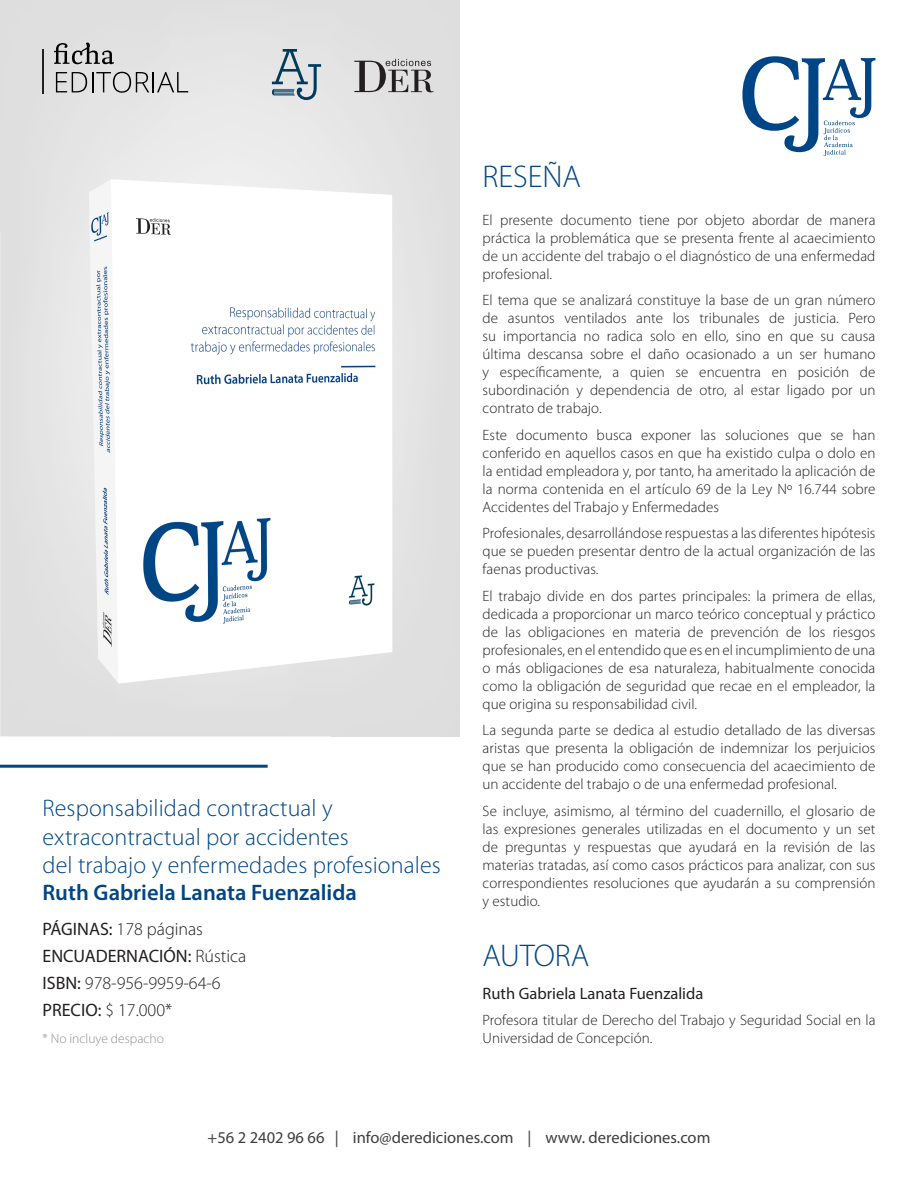
<style>
.page{position:relative;width:918px;height:1188px;background:#fff}
.page>*{position:absolute;margin:0;border:0;box-sizing:border-box;transform-origin:0 0}
.t1{font:300 31.5px "Myriad Pro";color:#004585}
.t2{font:300 24px/28.5px "Myriad Pro";letter-spacing:.005em;color:#004685}
.t3{font:600 22.5px "Myriad Pro";color:#004685}
.t4{font:300 18px "Myriad Pro";color:#231f20}
.t5{font:18px "Myriad Pro";color:#231f20}
.t6{font:16.5px "Myriad Pro";color:#3e3e3f}
.t7{font:16.5px "Myriad Pro";color:#231f20}
.t8{font:300 15px/18px "Myriad Pro";letter-spacing:.005em;color:#231f20;text-align:justify}
.t9{font:300 13.5px "Myriad Pro";color:#8f9194}
.s1{font-weight:400}
.s2{font-weight:300}
</style>
<div class="page">
<div style="left:0;top:0;width:459px;height:736px;background:#e1e1e1"></div>
<svg style="left:54px;top:43px;width:60px;height:21px"></svg>
<svg style="left:56px;top:72px;width:132px;height:21px;background:#b6b5b5"></svg>
<hr style="left:43px;top:49px;width:1px;height:44px;background:#241f21">
<hr style="left:0;top:765px;width:268px;height:3px;background:#004585">
<svg style="left:354px;top:59px;width:79px;height:33px;background:#a7a5a6"></svg>
<svg style="left:742px;top:56px;width:133px;height:100px"></svg>
<img style="left:57px;top:123px;width:398px;height:605px">
<svg style="left:272px;top:49px;width:49px;height:51px;background:#acbbc3"></svg>
<p class="t2" style="left:43px;top:794px;width:308px">Responsabilidad contractual y extracontractual por accidentes</p>
<p class="t2" style="left:43px;top:851px;width:400px">del trabajo y enfermedades profesionales</p>
<p class="t3" style="left:43px;top:878px;width:316px">Ruth Gabriela Lanata Fuenzalida</p>
<p class="t4" style="left:43px;top:918px;width:162px"><span class="s1">PÁGINAS:</span> 178 páginas</p>
<p class="t5" style="left:43px;top:944px;width:205px">ENCUADERNACIÓN: <span class="s2">Rústica</span></p>
<p class="t4" style="left:43px;top:972px;width:180px"><span class="s1">ISBN:</span> 978-956-9959-64-6</p>
<p class="t4" style="left:43px;top:999px;width:131px"><span class="s1">PRECIO:</span> $ 17.000*</p>
<p class="t9" style="left:43px;top:1030px;width:123px">* No incluye despacho</p>
<p class="t1" style="left:483px;top:158px;width:100px">RESEÑA</p>
<p class="t8" style="left:483px;top:211px;width:394px">El presente documento tiene por objeto abordar de manera práctica la problemática que se presenta frente al acaecimiento de un accidente del trabajo o el diagnóstico de una enfermedad profesional.</p>
<p class="t8" style="left:483px;top:291px;width:394px">El tema que se analizará constituye la base de un gran número de asuntos ventilados ante los tribunales de justicia. Pero su importancia no radica solo en ello, sino en que su causa última descansa sobre el daño ocasionado a un ser humano y específicamente, a quien se encuentra en posición de subordinación y dependencia de otro, al estar ligado por un contrato de trabajo.</p>
<p class="t8" style="left:483px;top:426px;width:394px">Este documento busca exponer las soluciones que se han conferido en aquellos casos en que ha existido culpa o dolo en la entidad empleadora y, por tanto, ha ameritado la aplicación de la norma contenida en el artículo 69 de la Ley Nº 16.744 sobre Accidentes del Trabajo y Enfermedades</p>
<p class="t8" style="left:483px;top:524px;width:394px">Profesionales, desarrollándose respuestas a las diferentes hipótesis que se pueden presentar dentro de la actual organización de las faenas productivas.</p>
<p class="t8" style="left:483px;top:587px;width:394px">El trabajo divide en dos partes principales: la primera de ellas, dedicada a proporcionar un marco teórico conceptual y práctico de las obligaciones en materia de prevención de los riesgos profesionales, en el entendido que es en el incumplimiento de una o más obligaciones de esa naturaleza, habitualmente conocida como la obligación de seguridad que recae en el empleador, la que origina su responsabilidad civil.</p>
<p class="t8" style="left:483px;top:721px;width:394px">La segunda parte se dedica al estudio detallado de las diversas aristas que presenta la obligación de indemnizar los perjuicios que se han producido como consecuencia del acaecimiento de un accidente del trabajo o de una enfermedad profesional.</p>
<p class="t8" style="left:483px;top:802px;width:394px">Se incluye, asimismo, al término del cuadernillo, el glosario de las expresiones generales utilizadas en el documento y un set de preguntas y respuestas que ayudará en la revisión de las materias tratadas, así como casos prácticos para analizar, con sus correspondientes resoluciones que ayudarán a su comprensión y estudio.</p>
<p class="t1" style="left:483px;top:936px;width:108px">AUTORA</p>
<p class="t7" style="left:483px;top:983px;width:222px">Ruth Gabriela Lanata Fuenzalida</p>
<p class="t8" style="left:483px;top:1011px;width:394px">Profesora titular de Derecho del Trabajo y Seguridad Social en la<br>Universidad de Concepción.</p>
<p class="t6" style="left:208px;top:1127px;width:504px">+56 2 2402 96 66 | info@derediciones.com | www. derediciones.com</p>
</div>
